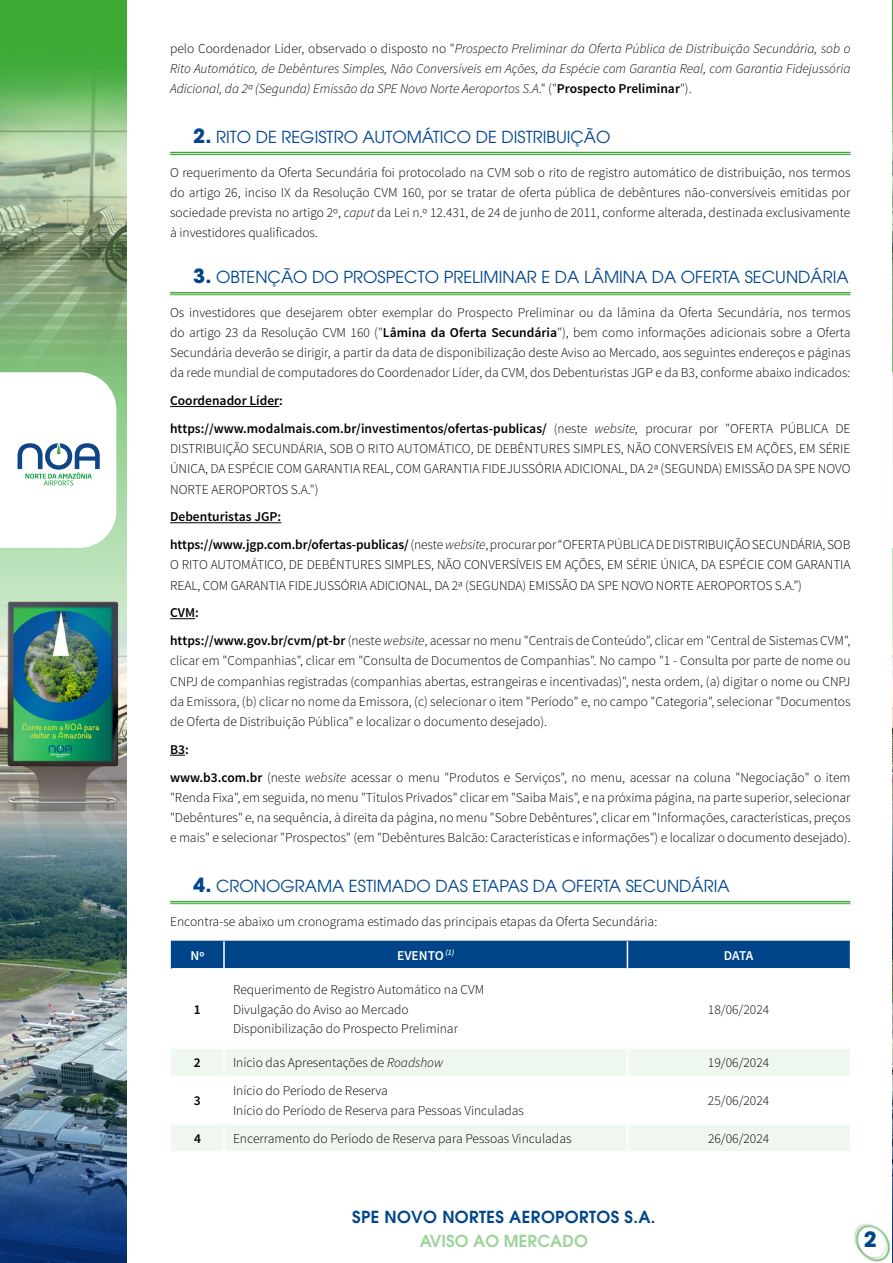
<style>
.page{position:relative;width:893px;height:1263px;background:#fff}
.page>*{position:absolute;margin:0;border:0;box-sizing:border-box;transform-origin:0 0}
.t1{font:700 21px "ITC Avant Garde Pro";color:#00458a}
.t2{font:16.5px "ITC Avant Garde Pro";color:#00458a}
.t3{font:600 16.5px "ITC Avant Garde Pro";letter-spacing:.02em;color:#00458a}
.t4{font:600 16.5px "ITC Avant Garde Pro";color:#9dd49a}
.t5{font:300 13.5px/20.2px "Source Sans Pro";color:#000}
.t6{font:italic 300 13.5px/20.2px "Source Sans Pro";color:#000;text-align:justify}
.t7{font:600 13.5px/27.8px "Source Sans Pro";color:#000}
.t8{font:600 13.5px "Source Sans Pro";color:#fff}
.s1{font-style:normal}
.s2{font-weight:600;font-style:normal}
.s3{font-weight:700;font-size:19.5px;color:#fff}
.s4{font-weight:700;font-size:19.5px}
.s5{font-style:italic}
.s6{font-weight:600}
.s7{font-weight:300}
.s8{font-weight:300;font-style:italic}
</style>
<div class="page">
<img style="left:0;top:0;width:127px;height:1263px">
<svg style="left:0;top:372px;width:116px;height:176px"></svg>
<img style="left:892px;top:0;width:1px;height:1216px">
<svg style="left:892px;top:372px;width:1px;height:176px"></svg>
<svg style="left:854px;top:1216px;width:39px;height:47px"></svg>
<hr style="left:170px;top:152px;width:680px;height:1px;background:#3aaa35">
<hr style="left:170px;top:154px;width:680px;height:1px;background:#3aaa35">
<hr style="left:170px;top:292px;width:680px;height:1px;background:#3aaa35">
<hr style="left:170px;top:294px;width:680px;height:1px;background:#3aaa35">
<hr style="left:170px;top:406px;width:109px;height:1px;background:#000">
<hr style="left:170px;top:522px;width:111px;height:1px;background:#000">
<svg style="left:170px;top:618px;width:25px;height:1px"></svg>
<svg style="left:170px;top:755px;width:15px;height:1px"></svg>
<hr style="left:170px;top:901px;width:680px;height:1px;background:#3aaa35">
<hr style="left:170px;top:903px;width:680px;height:1px;background:#3aaa35">
<svg style="left:171px;top:1048px;width:679px;height:103px;fill:#eff8ef"></svg>
<hr style="left:172px;top:1047px;width:52px;height:2px;background:#fff">
<hr style="left:224px;top:1047px;width:403px;height:2px;background:#fff">
<hr style="left:223px;top:1049px;width:2px;height:26px;background:#fff">
<hr style="left:627px;top:1047px;width:222px;height:2px;background:#fff">
<svg style="left:627px;top:1049px;width:1px;height:26px"></svg>
<hr style="left:172px;top:1075px;width:52px;height:2px;background:#fff">
<hr style="left:224px;top:1075px;width:403px;height:2px;background:#fff">
<hr style="left:223px;top:1077px;width:2px;height:46px;background:#fff">
<hr style="left:627px;top:1075px;width:222px;height:2px;background:#fff">
<hr style="left:627px;top:1077px;width:1px;height:46px;background:#fff">
<hr style="left:172px;top:1123px;width:52px;height:1px;background:#fff">
<hr style="left:224px;top:1123px;width:403px;height:1px;background:#fff">
<hr style="left:223px;top:1124px;width:2px;height:27px;background:#fff">
<hr style="left:627px;top:1123px;width:222px;height:1px;background:#fff">
<svg style="left:627px;top:1124px;width:1px;height:27px"></svg>
<div style="left:171px;top:941px;width:679px;height:28px;background:#00458a"></div>
<hr style="left:172px;top:968px;width:52px;height:1px;background:#fff">
<hr style="left:224px;top:968px;width:403px;height:1px;background:#fff">
<hr style="left:627px;top:968px;width:222px;height:1px;background:#fff">
<p class="t6" style="left:170px;top:38px;width:682px"><span class="s1">pelo Coordenador Líder, observado o disposto no "</span>Prospecto Preliminar da Oferta Pública de Distribuição Secundária, sob o Rito Automático, de Debêntures Simples, Não Conversíveis em Ações, da Espécie com Garantia Real, com Garantia Fidejussória Adicional, da 2ª (Segunda) Emissão da SPE Novo Norte Aeroportos S.A<span class="s1">." ("</span><span class="s2">Prospecto Preliminar</span><span class="s1">").</span></p>
<p class="t2" style="left:170px;top:126px;width:442px"><span class="s3">2.</span> <span class="s4">2.</span> RITO DE REGISTRO AUTOMÁTICO DE DISTRIBUIÇÃO</p>
<p class="t5" style="left:170px;top:162px;width:682px;text-align:justify">O requerimento da Oferta Secundária foi protocolado na CVM sob o rito de registro automático de distribuição, nos termos do artigo 26, inciso IX da Resolução CVM 160, por se tratar de oferta pública de debêntures não-conversíveis emitidas por sociedade prevista no artigo 2º, <span class="s5">caput</span> da Lei n.º 12.431, de 24 de junho de 2011, conforme alterada, destinada exclusivamente à investidores qualificados.</p>
<p class="t2" style="left:170px;top:267px;width:680px"><span class="s3">3.</span> <span class="s4">3.</span> OBTENÇÃO DO PROSPECTO PRELIMINAR E DA LÂMINA DA OFERTA SECUNDÁRIA</p>
<p class="t5" style="left:170px;top:302px;width:682px;text-align:justify">Os investidores que desejarem obter exemplar do Prospecto Preliminar ou da lâmina da Oferta Secundária, nos termos do artigo 23 da Resolução CVM 160 ("<span class="s6">Lâmina da Oferta Secundária</span>"), bem como informações adicionais sobre a Oferta Secundária deverão se dirigir, a partir da data de disponibilização deste Aviso ao Mercado, aos seguintes endereços e páginas da rede mundial de computadores do Coordenador Líder, da CVM, dos Debenturistas JGP e da B3, conforme abaixo indicados:</p>
<p class="t7" style="left:170px;top:387px;width:682px">Coordenador Líder:<br>https://www.modalmais.com.br/investimentos/ofertas-publicas/ <span class="s7">(neste</span> <span class="s8">website,</span> <span class="s7">procurar por "OFERTA PÚBLICA DE</span></p>
<p class="t5" style="left:170px;top:439px;width:682px;text-align:justify">DISTRIBUIÇÃO SECUNDÁRIA, SOB O RITO AUTOMÁTICO, DE DEBÊNTURES SIMPLES, NÃO CONVERSÍVEIS EM AÇÕES, EM SÉRIE ÚNICA, DA ESPÉCIE COM GARANTIA REAL, COM GARANTIA FIDEJUSSÓRIA ADICIONAL, DA 2ª (SEGUNDA) EMISSÃO DA SPE NOVO NORTE AEROPORTOS S.A.")</p>
<p class="t5" style="left:170px;top:503px;width:682px;line-height:27.8px"><span class="s6">Debenturistas JGP:<br>https://www.jgp.com.br/ofertas-publicas/</span> (neste <span class="s5">website</span>, procurar por “OFERTA PÚBLICA DE DISTRIBUIÇÃO SECUNDÁRIA, SOB</p>
<p class="t5" style="left:170px;top:555px;width:682px">O RITO AUTOMÁTICO, DE DEBÊNTURES SIMPLES, NÃO CONVERSÍVEIS EM AÇÕES, EM SÉRIE ÚNICA, DA ESPÉCIE COM GARANTIA<br>REAL, COM GARANTIA FIDEJUSSÓRIA ADICIONAL, DA 2ª (SEGUNDA) EMISSÃO DA SPE NOVO NORTE AEROPORTOS S.A.”)</p>
<p class="t5" style="left:170px;top:599px;width:682px;line-height:27.8px"><span class="s6">CVM:<br>https://www.gov.br/cvm/pt-br</span> (neste <span class="s5">website</span>, acessar no menu "Centrais de Conteúdo", clicar em "Central de Sistemas CVM",</p>
<p class="t5" style="left:170px;top:651px;width:682px;text-align:justify">clicar em "Companhias", clicar em "Consulta de Documentos de Companhias". No campo "1 - Consulta por parte de nome ou CNPJ de companhias registradas (companhias abertas, estrangeiras e incentivadas)", nesta ordem, (a) digitar o nome ou CNPJ da Emissora, (b) clicar no nome da Emissora, (c) selecionar o item "Período" e, no campo "Categoria", selecionar "Documentos de Oferta de Distribuição Pública" e localizar o documento desejado).</p>
<p class="t5" style="left:170px;top:735px;width:682px;line-height:27.8px"><span class="s6">B3:<br>www.b3.com.br</span> (neste <span class="s5">website</span> acessar o menu "Produtos e Serviços", no menu, acessar na coluna "Negociação" o item</p>
<p class="t5" style="left:170px;top:787px;width:682px;text-align:justify">"Renda Fixa", em seguida, no menu "Títulos Privados" clicar em "Saiba Mais", e na próxima página, na parte superior, selecionar "Debêntures" e, na sequência, à direita da página, no menu "Sobre Debêntures", clicar em "Informações, características, preços e mais" e selecionar "Prospectos" (em "Debêntures Balcão: Características e informações") e localizar o documento desejado).</p>
<p class="t2" style="left:170px;top:876px;width:561px"><span class="s3">4.</span> <span class="s4">4.</span> CRONOGRAMA ESTIMADO DAS ETAPAS DA OFERTA SECUNDÁRIA</p>
<p class="t5" style="left:170px;top:911px;width:489px">Encontra-se abaixo um cronograma estimado das principais etapas da Oferta Secundária:</p>
<p class="t8" style="left:190px;top:947px;width:15px">Nº</p>
<p class="t8" style="left:397px;top:947px;width:59px">EVENTO <sup>(1)</sup></p>
<p class="t8" style="left:724px;top:947px;width:31px">DATA</p>
<p class="t7" style="left:194px;top:995px;width:8px">1</p>
<p class="t5" style="left:233px;top:980px;width:253px;line-height:19.5px">Requerimento de Registro Automático na CVM<br>Divulgação do Aviso ao Mercado<br>Disponibilização do Prospecto Preliminar</p>
<p class="t5" style="left:708px;top:999px;width:63px">18/06/2024</p>
<p class="t7" style="left:194px;top:1049px;width:8px">2</p>
<p class="t5" style="left:233px;top:1053px;width:212px">Início das Apresentações de <span class="s5">Roadshow</span></p>
<p class="t5" style="left:708px;top:1053px;width:63px">19/06/2024</p>
<p class="t7" style="left:194px;top:1087px;width:8px">3</p>
<p class="t5" style="left:233px;top:1081px;width:292px;line-height:19.5px">Início do Período de Reserva<br>Início do Período de Reserva para Pessoas Vinculadas</p>
<p class="t5" style="left:708px;top:1090px;width:63px">25/06/2024</p>
<p class="t7" style="left:194px;top:1125px;width:8px">4</p>
<p class="t5" style="left:233px;top:1128px;width:340px">Encerramento do Período de Reserva para Pessoas Vinculadas</p>
<p class="t5" style="left:708px;top:1128px;width:63px">26/06/2024</p>
<p class="t3" style="left:352px;top:1206px;width:305px">SPE NOVO NORTES AEROPORTOS S.A.</p>
<p class="t4" style="left:420px;top:1230px;width:170px">AVISO AO MERCADO</p>
<h1 class="t1" style="left:864px;top:1225px;width:14px">2</h1>
</div>
